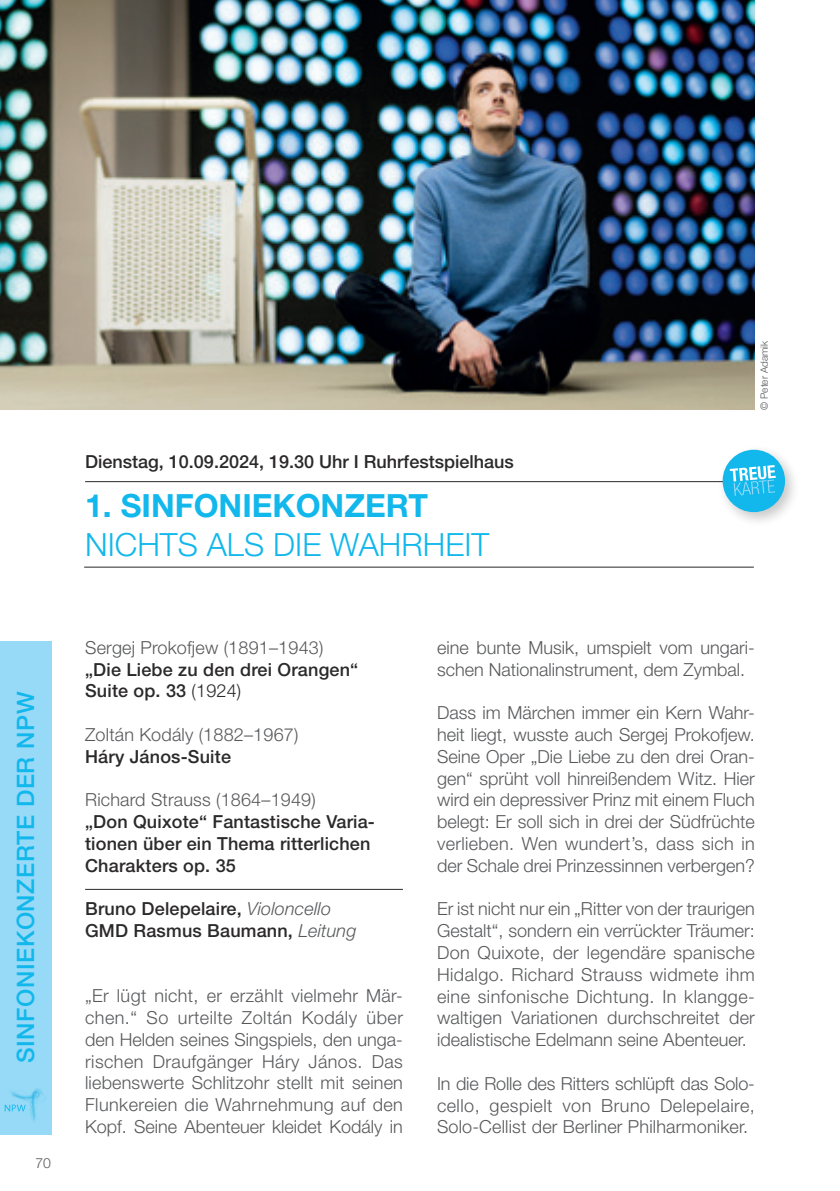
<style>
.page{position:relative;width:840px;height:1191px;background:#fff}
.page>*{position:absolute;margin:0;border:0;box-sizing:border-box;transform-origin:0 0}
.t1{font:300 32px "Helvetica Neue LT Pro";color:#12b7eb}
.t2{font:700 32px "Helvetica Neue LT Pro";color:#12b7eb}
.t3{font:500 24px "Helvetica Neue LT Pro";letter-spacing:.025em;color:#12b7eb}
.t4{font:300 18px/21.8px "Helvetica Neue LT Pro";color:#57585a;text-align:justify}
.t5{font:500 18px/21.8px "Helvetica Neue LT Pro";letter-spacing:.01em;color:#2b292a}
.t6{font:300 14px "Helvetica Neue LT Pro";color:#57585a}
.t7{font:300 10px "Helvetica Neue LT Pro";color:#57585a}
.s1{font-weight:300}
.s2{font-weight:300;font-style:italic;color:#57585a}
</style>
<div class="page">
<div style="left:0;top:641px;width:51px;height:493px;background:#97daf8"></div>
<hr style="left:85px;top:481px;width:669px;height:1px;background:#2b292a">
<hr style="left:84px;top:567px;width:669px;height:1px;background:#2b292a">
<div style="left:716px;top:443px;width:83px;height:84px;background:#231f20;opacity:.25"></div>
<div style="left:722px;top:450px;width:62px;height:62px;background:#12b7eb;border-radius:50%"></div>
<svg style="left:729px;top:465px;width:46px;height:31px"></svg>
<hr style="left:85px;top:889px;width:318px;height:1px;background:#2b292a">
<img style="left:0;top:0;width:754px;height:410px">
<svg style="left:5px;top:1088px;width:41px;height:34px"></svg>
<h2 class="t3" style="left:11px;top:1063px;width:373px;rotate:-90deg">SINFONIEKONZERTE DER NPW</h2>
<p class="t6" style="left:35px;top:1154px;width:17px">70</p>
<p class="t5" style="left:85px;top:450px;width:430px">Dienstag, 10.09.2024, 19.30 Uhr I Ruhrfestspielhaus</p>
<h1 class="t2" style="left:85px;top:486px;width:344px">1. SINFONIEKONZERT</h1>
<h1 class="t1" style="left:85px;top:525px;width:405px">NICHTS ALS DIE WAHRHEIT</h1>
<p class="t7" style="left:757px;top:410px;width:70px;rotate:-90deg">© Peter Adamik</p>
<p class="t4" style="left:85px;top:636px;width:240px">Sergej Prokofjew (1891–1943)</p>
<p class="t5" style="left:85px;top:658px;width:274px">„Die Liebe zu den drei Orangen“<br>Suite op. 33 <span class="s1">(1924)</span></p>
<p class="t4" style="left:85px;top:723px;width:215px">Zoltán Kodály (1882–1967)</p>
<p class="t5" style="left:85px;top:745px;width:147px">Háry János-Suite</p>
<p class="t4" style="left:85px;top:788px;width:232px">Richard Strauss (1864–1949)</p>
<p class="t5" style="left:85px;top:810px;width:291px">„Don Quixote“ Fantastische Varia&shy;tionen über ein Thema ritterlichen<br>Charakters op. 35</p>
<p class="t5" style="left:85px;top:897px;width:273px">Bruno Delepelaire, <span class="s2">Violoncello<br></span>GMD Rasmus Baumann, <span class="s2">Leitung</span></p>
<p class="t4" style="left:85px;top:984px;width:319px">„Er lügt nicht, er erzählt vielmehr Mär&shy;chen.“ So urteilte Zoltán Kodály über den Helden seines Singspiels, den unga&shy;rischen Draufgänger Háry János. Das liebenswerte Schlitzohr stellt mit seinen Flunkereien die Wahrnehmung auf den Kopf. Seine Abenteuer kleidet Kodály in</p>
<p class="t4" style="left:437px;top:636px;width:319px">eine bunte Musik, umspielt vom ungari&shy;schen Nationalinstrument, dem Zymbal.</p>
<p class="t4" style="left:437px;top:701px;width:319px">Dass im Märchen immer ein Kern Wahr&shy;heit liegt, wusste auch Sergej Prokofjew.<br>Seine Oper „Die Liebe zu den drei Oran&shy;gen“ sprüht voll hinreißendem Witz. Hier wird ein depressiver Prinz mit einem Fluch belegt: Er soll sich in drei der Südfrüchte verlieben. Wen wundert’s, dass sich in der Schale drei Prinzessinnen verbergen?</p>
<p class="t4" style="left:437px;top:897px;width:319px">Er ist nicht nur ein „Ritter von der traurigen Gestalt“, sondern ein verrückter Träumer:<br>Don Quixote, der legendäre spanische Hidalgo. Richard Strauss widmete ihm eine sinfonische Dichtung. In klangge&shy;waltigen Variationen durchschreitet der idealistische Edelmann seine Abenteuer.</p>
<p class="t4" style="left:437px;top:1072px;width:319px">In die Rolle des Ritters schlüpft das Solo&shy;cello, gespielt von Bruno Delepelaire, Solo-Cellist der Berliner Philharmoniker.</p>
</div>
